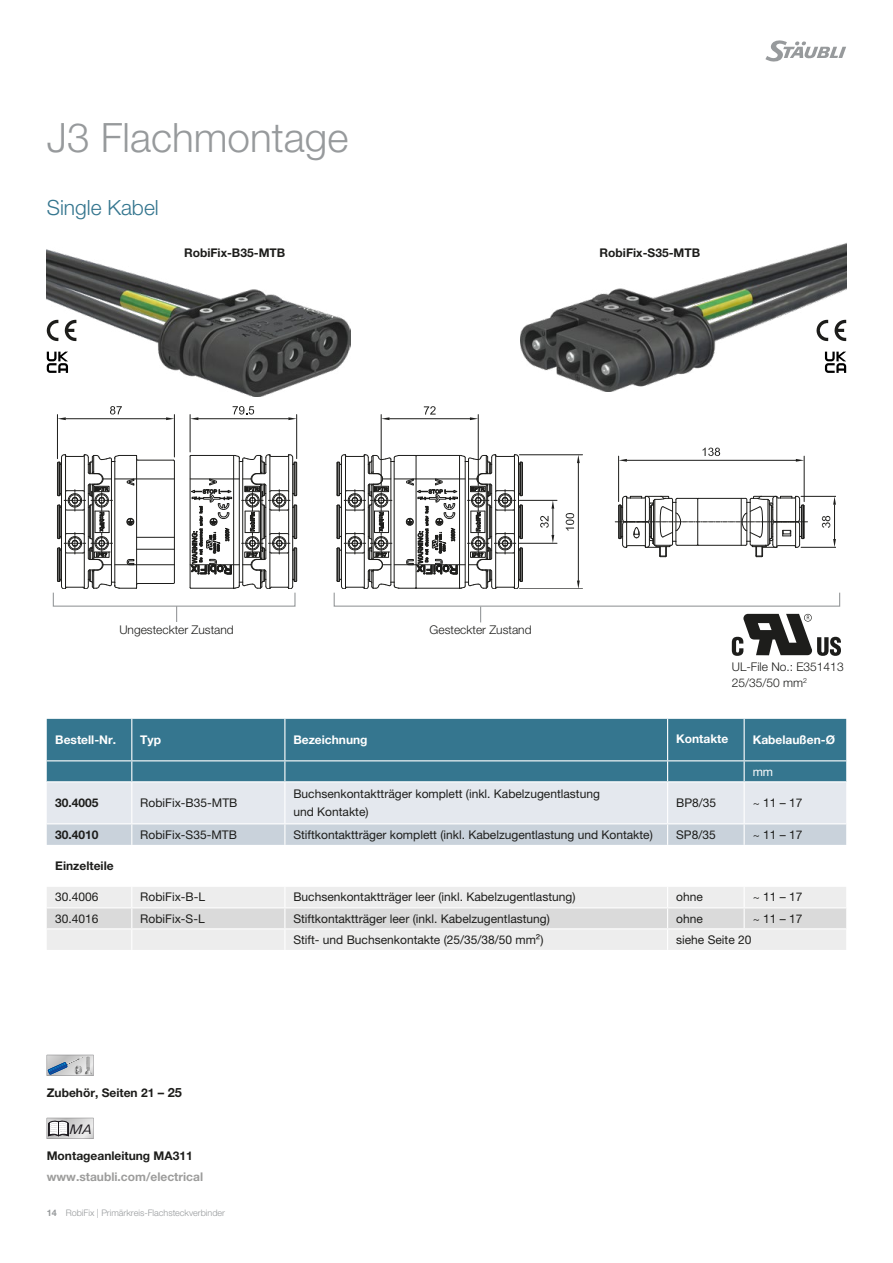
<style>
.page{position:relative;width:893px;height:1263px;background:#fff}
.page>*{position:absolute;margin:0;border:0;box-sizing:border-box;transform-origin:0 0}
.Headline_Inside_DE{font:300 40.5px "Helvetica Neue LTW1 G";color:#979a9c}
.Subheadline_Inside_D{font:300 21px "Helvetica Neue LTW1 G";color:#35768f}
.t1{font:italic 13.2px "Linotype Univers 431";color:#1a171c}
.Table_Body_neutral{font:12px/18px "Helvetica Neue LTW1 G";color:#1d1d1b}
.Caption_Inside_neutr{font:300 12px/16.5px "Helvetica Neue LTW1 G";color:#1d1d1b}
.Assembly_instruction{font:700 12px "Helvetica Neue LTW1 G";color:#1d1d1b}
.Assembly_instruction-2{font:700 12px/21px "Helvetica Neue LTW1 G";color:#9d9d9c}
.Table_Header_blue_ne{font:700 12px "Helvetica Neue LTW1 G";color:#fff}
.Table_Body_neutral-2{font:700 12px "Helvetica Neue LTW1 G";color:#1d1d1b}
.Order-No_neutral{font:12px "Helvetica Neue LTW1 G";color:#1d1d1b}
.Table_Header_blue_ne-2{font:12px "Helvetica Neue LTW1 G";color:#fff}
.t2{font:300 9px "Helvetica Neue LTW1 G";color:#979a9c}
.s1{font-size:12.75px}
.s2{color:#1d1d1b}
.s3{font-weight:700}
</style>
<div class="page">
<svg style="left:765px;top:40px;width:81px;height:22px"></svg>
<hr style="left:478px;top:415px;width:1px;height:70px;background:#1d1d1b">
<hr style="left:381px;top:415px;width:1px;height:70px;background:#1d1d1b">
<hr style="left:389px;top:418px;width:81px;height:1px;background:#1d1d1b">
<svg style="left:470px;top:417px;width:8px;height:3px"></svg>
<svg style="left:381px;top:417px;width:8px;height:3px"></svg>
<svg style="left:424px;top:406px;width:12px;height:9px"></svg>
<hr style="left:174px;top:415px;width:1px;height:42px;background:#1d1d1b">
<hr style="left:57px;top:415px;width:1px;height:44px;background:#1d1d1b">
<hr style="left:66px;top:418px;width:100px;height:1px;background:#1d1d1b">
<svg style="left:166px;top:417px;width:8px;height:3px"></svg>
<svg style="left:58px;top:417px;width:8px;height:3px"></svg>
<svg style="left:110px;top:406px;width:12px;height:9px"></svg>
<hr style="left:190px;top:415px;width:1px;height:37px;background:#1d1d1b">
<hr style="left:296px;top:415px;width:1px;height:44px;background:#1d1d1b">
<hr style="left:198px;top:418px;width:90px;height:1px;background:#1d1d1b">
<svg style="left:190px;top:417px;width:8px;height:3px"></svg>
<svg style="left:288px;top:417px;width:9px;height:3px"></svg>
<svg style="left:233px;top:406px;width:21px;height:9px"></svg>
<svg style="left:52px;top:454px;width:246px;height:168px"></svg>
<svg style="left:333px;top:448px;width:508px;height:208px"></svg>
<img style="left:520px;top:243px;width:326px;height:148px">
<img style="left:47px;top:249px;width:304px;height:147px">
<svg style="left:47px;top:320px;width:29px;height:21px"></svg>
<svg style="left:47px;top:352px;width:21px;height:21px"></svg>
<svg style="left:816px;top:320px;width:30px;height:21px"></svg>
<svg style="left:825px;top:352px;width:21px;height:21px"></svg>
<svg style="left:47px;top:719px;width:799px;height:126px;background:#8aadbd"></svg>
<hr style="left:668px;top:823px;width:76px;height:1px;background:#fff">
<hr style="left:744px;top:823px;width:102px;height:1px;background:#fff">
<hr style="left:47px;top:760px;width:85px;height:1px;background:#fff">
<hr style="left:132px;top:760px;width:153px;height:1px;background:#fff">
<hr style="left:285px;top:760px;width:383px;height:1px;background:#fff">
<hr style="left:668px;top:760px;width:76px;height:1px;background:#fff">
<hr style="left:744px;top:760px;width:102px;height:1px;background:#fff">
<hr style="left:47px;top:781px;width:85px;height:1px;background:#fff">
<hr style="left:132px;top:781px;width:153px;height:1px;background:#fff">
<hr style="left:285px;top:781px;width:383px;height:1px;background:#fff">
<hr style="left:668px;top:781px;width:76px;height:1px;background:#fff">
<hr style="left:744px;top:781px;width:102px;height:1px;background:#fff">
<svg style="left:47px;top:887px;width:799px;height:63px;background:#e7e7e7"></svg>
<svg style="left:47px;top:1118px;width:47px;height:21px"></svg>
<svg style="left:47px;top:1055px;width:47px;height:21px"></svg>
<p class="Headline_Inside_DE" style="left:47px;top:113px;width:303px">J3 Flachmontage</p>
<p class="Subheadline_Inside_D" style="left:47px;top:194px;width:114px">Single Kabel</p>
<p class="Assembly_instruction" style="left:184px;top:245px;width:103px">RobiFix-B35-MTB</p>
<p class="Assembly_instruction" style="left:600px;top:245px;width:102px">RobiFix-S35-MTB</p>
<p class="Caption_Inside_neutr" style="left:119px;top:621px;width:116px">Ungesteckter Zustand</p>
<p class="Caption_Inside_neutr" style="left:430px;top:621px;width:104px">Gesteckter Zustand</p>
<p class="Caption_Inside_neutr" style="left:732px;top:658px;width:113px">UL-File No.: E351413<br>25/35/50 mm<sup>2</sup></p>
<p class="Table_Header_blue_ne" style="left:55px;top:732px;width:62px">Bestell-Nr.</p>
<p class="Table_Header_blue_ne" style="left:140px;top:732px;width:22px">Typ</p>
<p class="Table_Header_blue_ne" style="left:293px;top:732px;width:76px">Bezeichnung</p>
<p class="Table_Header_blue_ne" style="left:676px;top:731px;width:54px">Kontakte</p>
<p class="Table_Header_blue_ne" style="left:753px;top:732px;width:84px">Kabelaußen-Ø</p>
<p class="Table_Header_blue_ne-2" style="left:753px;top:764px;width:22px">mm</p>
<p class="Table_Body_neutral-2" style="left:55px;top:795px;width:45px">30.4005</p>
<p class="Table_Body_neutral" style="left:140px;top:794px;width:99px">RobiFix-B35-MTB</p>
<p class="Table_Body_neutral" style="left:293px;top:785px;width:308px">Buchsenkontaktträger komplett (inkl. Kabelzugentlastung und Kontakte)</p>
<p class="Table_Body_neutral" style="left:676px;top:794px;width:42px">BP8/35</p>
<p class="Table_Body_neutral" style="left:753px;top:794px;width:51px">~ 11 – 17</p>
<p class="Table_Body_neutral-2" style="left:55px;top:827px;width:45px">30.4010</p>
<p class="Table_Body_neutral" style="left:140px;top:825px;width:98px">RobiFix-S35-MTB</p>
<p class="Table_Body_neutral" style="left:293px;top:825px;width:361px">Stiftkontaktträger komplett (inkl. Kabelzugentlastung und Kontakte)</p>
<p class="Table_Body_neutral" style="left:676px;top:825px;width:41px">SP8/35</p>
<p class="Table_Body_neutral" style="left:753px;top:825px;width:51px">~ 11 – 17</p>
<p class="Table_Body_neutral-2" style="left:55px;top:858px;width:60px">Einzelteile</p>
<p class="Order-No_neutral" style="left:55px;top:890px;width:45px">30.4006</p>
<p class="Table_Body_neutral" style="left:140px;top:888px;width:66px">RobiFix-B-L</p>
<p class="Table_Body_neutral" style="left:293px;top:888px;width:284px">Buchsenkontaktträger leer (inkl. Kabelzugentlastung)</p>
<p class="Table_Body_neutral" style="left:676px;top:888px;width:28px">ohne</p>
<p class="Table_Body_neutral" style="left:753px;top:888px;width:51px">~ 11 – 17</p>
<p class="Order-No_neutral" style="left:55px;top:911px;width:45px">30.4016</p>
<p class="Table_Body_neutral" style="left:140px;top:909px;width:66px">RobiFix-S-L</p>
<p class="Table_Body_neutral" style="left:293px;top:909px;width:258px">Stiftkontaktträger leer (inkl. Kabelzugentlastung)</p>
<p class="Table_Body_neutral" style="left:676px;top:909px;width:28px">ohne</p>
<p class="Table_Body_neutral" style="left:753px;top:909px;width:51px">~ 11 – 17</p>
<p class="Table_Body_neutral" style="left:293px;top:930px;width:252px">Stift- und Buchsenkontakte (25/35/38/50 mm²)</p>
<p class="Table_Body_neutral" style="left:676px;top:930px;width:77px">siehe Seite 20</p>
<p class="Assembly_instruction" style="left:47px;top:1085px;width:137px">Zubehör, Seiten 21 <span class="s1">– 25</span></p>
<p class="t1" style="left:70px;top:1122px;width:24px">MA</p>
<p class="Assembly_instruction-2" style="left:47px;top:1145px;width:158px"><span class="s2">Montageanleitung MA311 </span>www.staubli.com/electrical</p>
<p class="t2" style="left:47px;top:1207px;width:180px"><span class="s3">14</span> RobiFix | Primärkreis-Flachsteckverbinder</p>
</div>
